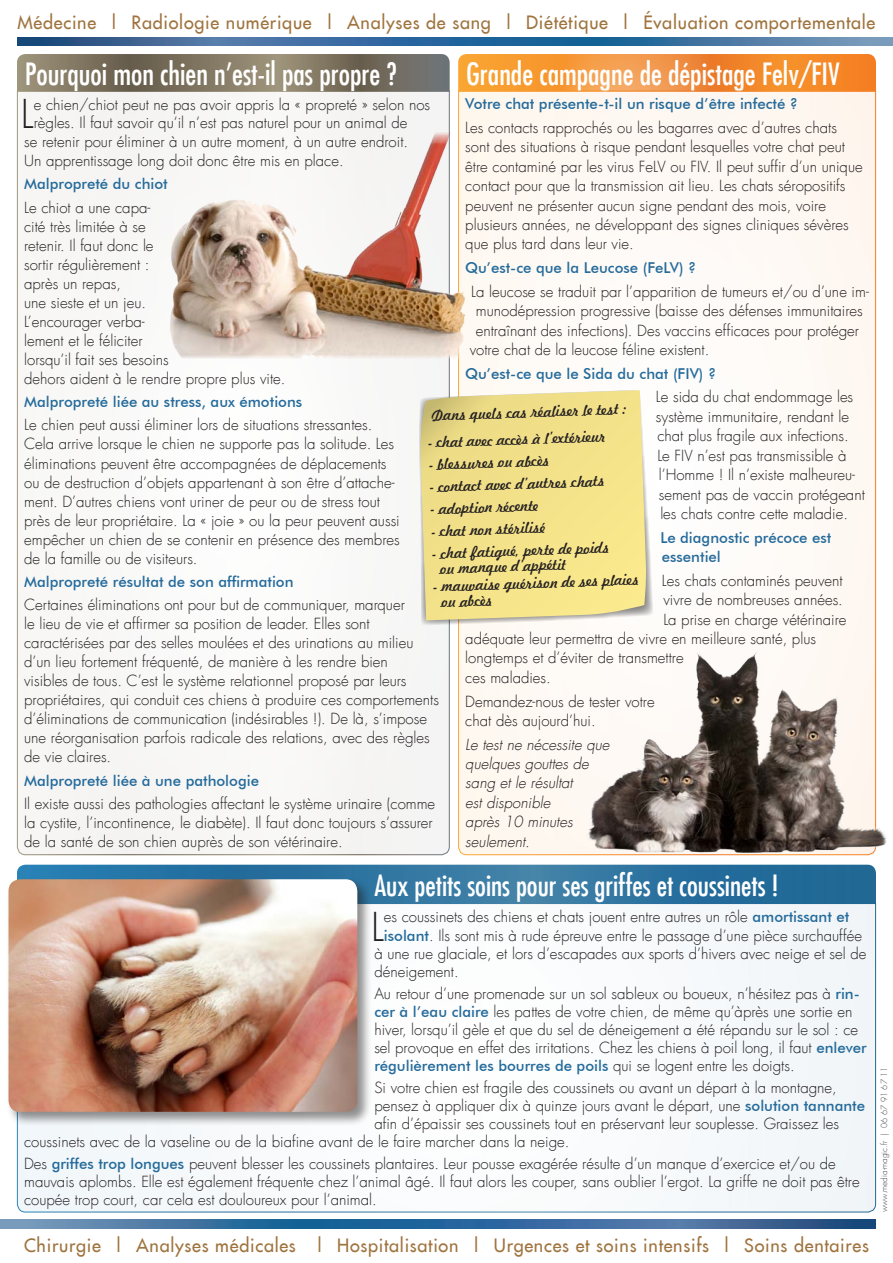
<style>
.page{position:relative;width:893px;height:1263px;background:#fff}
.page>*{position:absolute;margin:0;border:0;box-sizing:border-box;transform-origin:0 0}
.t1{font:300 38.85px "Futura LT";color:#231f20}
.t2{font:condensed 30px "Futura LT";color:#fff}
.t3{font:condensed 28.65px "Futura LT";color:#fff}
.t4{font:18px "Futura LT";letter-spacing:.04em;color:#9f743f}
.t5{font:300 15px/19px "Futura LT";color:#231f20}
.t6{font:500 15px/19.5px "Futura BT";color:#256b9b}
.t7{font:italic 300 15px/19.4px "Futura LT";color:#231f20}
.t8{font:14.85px/15.1px "Freehand 521 BT Regular C";color:#231f20}
.t9{font:300 8.25px "Futura LT";color:#444a4b}
.s1{font-family:"Futura BT";font-weight:500;color:#256b9b}
.s2{font-family:"Futura LT";font-weight:300;color:#231f20}
</style>
<div class="page">
<svg style="left:458px;top:54px;width:418px;height:36px;background:#f49236"></svg>
<svg style="left:17px;top:865px;width:859px;height:38px;background:#2d74a0"></svg>
<svg style="left:17px;top:903px;width:859px;height:310px"></svg>
<div style="left:17px;top:92px;width:433px;height:763px;background:#f8f7f6"></div>
<svg style="left:17px;top:54px;width:433px;height:38px;background:#7f7664"></svg>
<div style="left:458px;top:90px;width:418px;height:765px;background:#fef9f4"></div>
<img style="left:17px;top:37px;width:876px;height:9px">
<img style="left:0;top:1219px;width:876px;height:9px">
<svg style="left:418px;top:389px;width:236px;height:237px"></svg>
<svg style="left:419px;top:390px;width:227px;height:230px;background:#f1e08e"></svg>
<img style="left:571px;top:642px;width:316px;height:213px">
<img style="left:160px;top:132px;width:311px;height:227px">
<div style="left:6px;top:877px;width:366px;height:249px;background:#231f20;opacity:.5"></div>
<img style="left:9px;top:879px;width:348px;height:233px">
<p class="t4" style="left:18px;top:10px;width:859px">Médecine | Radiologie numérique | Analyses de sang | Diététique | Évaluation comportementale</p>
<h2 class="t2" style="left:25px;top:56px;width:373px">Pourquoi mon chien n’est-il pas propre ?</h2>
<h2 class="t2" style="left:466px;top:56px;width:375px">Grande campagne de dépistage Felv/FIV</h2>
<p class="t6" style="left:465px;top:94px;width:334px">Votre chat présente-t-il un risque d’être infecté ?</p>
<p class="t5" style="left:465px;top:118px;width:399px">Les contacts rapprochés ou les bagarres avec d’autres chats sont des situations à risque pendant lesquelles votre chat peut être contaminé par les virus FeLV ou FIV. Il peut suffir d’un unique contact pour que la transmission ait lieu. Les chats séropositifs peuvent ne présenter aucun signe pendant des mois, voire plusieurs années, ne développant des signes cliniques sévères que plus tard dans leur vie.</p>
<p class="t6" style="left:465px;top:258px;width:232px">Qu’est-ce que la Leucose (FeLV) ?</p>
<p class="t5" style="left:471px;top:282px;width:399px">La leucose se traduit par l’apparition de tumeurs et/ou d’une im-</p>
<p class="t5" style="left:476px;top:302px;width:389px">munodépression progressive (baisse des défenses immunitaires</p>
<p class="t5" style="left:476px;top:321px;width:385px">entraînant des infections). Des vaccins efficaces pour protéger</p>
<p class="t5" style="left:470px;top:340px;width:241px">votre chat de la leucose féline existent.</p>
<p class="t6" style="left:465px;top:363px;width:252px">Qu’est-ce que le Sida du chat (FIV) ?</p>
<p class="t5" style="left:656px;top:388px;width:199px">Le sida du chat endommage les</p>
<p class="t5" style="left:656px;top:407px;width:195px">système immunitaire, rendant le</p>
<p class="t5" style="left:657px;top:427px;width:193px">chat plus fragile aux infections.</p>
<p class="t5" style="left:657px;top:446px;width:191px">Le FIV n’est pas transmissible à</p>
<p class="t5" style="left:659px;top:465px;width:198px">l’Homme ! Il n’existe malheureu-</p>
<p class="t5" style="left:659px;top:485px;width:208px">sement pas de vaccin protégeant</p>
<p class="t5" style="left:660px;top:504px;width:189px">les chats contre cette maladie.</p>
<p class="t6" style="left:660px;top:527px;width:173px">Le diagnostic précoce est essentiel</p>
<p class="t5" style="left:662px;top:571px;width:182px">Les chats contaminés peuvent</p>
<p class="t5" style="left:663px;top:591px;width:181px">vivre de nombreuses années.</p>
<p class="t5" style="left:663px;top:610px;width:185px">La prise en charge vétérinaire</p>
<p class="t5" style="left:465px;top:629px;width:352px">adéquate leur permettra de vivre en meilleure santé, plus</p>
<p class="t5" style="left:465px;top:649px;width:220px">longtemps et d’éviter de transmettre</p>
<p class="t5" style="left:465px;top:668px;width:87px">ces maladies.</p>
<p class="t5" style="left:465px;top:692px;width:191px">Demandez-nous de tester votre chat dès aujourd’hui.</p>
<p class="t7" style="left:465px;top:735px;width:146px">Le test ne nécessite que quelques gouttes de sang et le résultat<br>est disponible<br>après 10 minutes seulement.</p>
<h1 class="t1" style="left:21px;top:90px;width:14px">L</h1>
<p class="t5" style="left:34px;top:96px;width:398px">e chien/chiot peut ne pas avoir appris la « propreté » selon nos</p>
<p class="t5" style="left:34px;top:114px;width:375px">règles. Il faut savoir qu’il n’est pas naturel pour un animal de</p>
<p class="t5" style="left:24px;top:133px;width:385px">se retenir pour éliminer à un autre moment, à un autre endroit.</p>
<p class="t5" style="left:24px;top:152px;width:321px">Un apprentissage long doit donc être mis en place.</p>
<p class="t6" style="left:24px;top:174px;width:145px">Malpropreté du chiot</p>
<p class="t5" style="left:24px;top:198px;width:263px">Le chiot a une capa-<br>cité très limitée à se<br>retenir. Il faut donc le<br>sortir régulièrement :<br>après un repas,<br>une sieste et un jeu.<br>L’encourager verba-<br>lement et le féliciter<br>lorsqu’il fait ses besoins<br>dehors aident à le rendre propre plus vite.</p>
<p class="t6" style="left:24px;top:392px;width:280px">Malpropreté liée au stress, aux émotions</p>
<p class="t5" style="left:24px;top:416px;width:377px">Le chien peut aussi éliminer lors de situations stressantes.<br>Cela arrive lorsque le chien ne supporte pas la solitude. Les éliminations peuvent être accompagnées de déplacements ou de destruction d’objets appartenant à son être d’attache&shy;ment. D’autres chiens vont uriner de peur ou de stress tout près de leur propriétaire. La « joie » ou la peur peuvent aussi empêcher un chien de se contenir en présence des membres de la famille ou de visiteurs.</p>
<p class="t6" style="left:24px;top:572px;width:271px">Malpropreté résultat de son affirmation</p>
<p class="t5" style="left:24px;top:596px;width:416px">Certaines éliminations ont pour but de communiquer, marquer<br>le lieu de vie et affirmer sa position de leader. Elles sont caractérisées par des selles moulées et des urinations au milieu d’un lieu fortement fréquenté, de manière à les rendre bien<br>visibles de tous. C’est le système relationnel proposé par leurs propriétaires, qui conduit ces chiens à produire ces comportements d’éliminations de communication (indésirables !). De là, s’impose une réorganisation parfois radicale des relations, avec des règles de vie claires.</p>
<p class="t6" style="left:24px;top:770px;width:236px">Malpropreté liée à une pathologie</p>
<p class="t5" style="left:24px;top:794px;width:413px">Il existe aussi des pathologies affectant le système urinaire (comme la cystite, l’incontinence, le diabète). Il faut donc toujours s’assurer de la santé de son chien auprès de son vétérinaire.</p>
<p class="t8" style="left:431px;top:408px;width:197px;rotate:-2deg">Dans quels cas réaliser le test :</p>
<p class="t8" style="left:428px;top:435px;width:179px;rotate:-2deg">- chat avec accès à l’extérieur</p>
<p class="t8" style="left:429px;top:457px;width:122px;rotate:-2deg">- blessures ou abcès</p>
<p class="t8" style="left:430px;top:479px;width:176px;rotate:-2deg">- contact avec d’autres chats</p>
<p class="t8" style="left:430px;top:501px;width:109px;rotate:-2deg">- adoption récente</p>
<p class="t8" style="left:431px;top:524px;width:116px;rotate:-2deg">- chat non stérilisé</p>
<p class="t8" style="left:440px;top:546px;width:171px;text-indent:-8px;rotate:-2deg">- chat fatigué, perte de poids ou manque d’appétit</p>
<p class="t8" style="left:441px;top:578px;width:200px;line-height:15.8px;text-indent:-8px;rotate:-2deg">- mauvaise guérison de ses plaies ou abcès</p>
<h3 class="t3" style="left:374px;top:868px;width:406px">Aux petits soins pour ses griffes et coussinets !</h3>
<h1 class="t1" style="left:371px;top:903px;width:14px">L</h1>
<p class="t5" style="left:384px;top:908px;width:467px">es coussinets des chiens et chats jouent entre autres un rôle <span class="s1">amortissant et</span></p>
<p class="t5" style="left:384px;top:926px;width:480px"><span class="s1">isolant</span>. Ils sont mis à rude épreuve entre le passage d’une pièce surchauffée</p>
<p class="t5" style="left:374px;top:944px;width:494px">à une rue glaciale, et lors d’escapades aux sports d’hivers avec neige et sel de</p>
<p class="t5" style="left:374px;top:962px;width:86px">déneigement.</p>
<p class="t5" style="left:374px;top:985px;width:494px;line-height:18px">Au retour d’une promenade sur un sol sableux ou boueux, n’hésitez pas à <span class="s1">rin&shy;cer à l’eau claire</span> les pattes de votre chien, de même qu’àprès une sortie en hiver, lorsqu’il gèle et que du sel de déneigement a été répandu sur le sol : ce sel provoque en effet des irritations. Chez les chiens à poil long, il faut <span class="s1">enlever</span></p>
<p class="t6" style="left:374px;top:1055px;width:422px">régulièrement les bourres de poils <span class="s2">qui se logent entre les doigts.</span></p>
<p class="t5" style="left:374px;top:1078px;width:464px">Si votre chien est fragile des coussinets ou avant un départ à la montagne,</p>
<p class="t5" style="left:374px;top:1096px;width:492px">pensez à appliquer dix à quinze jours avant le départ, une <span class="s1">solution tannante</span></p>
<p class="t5" style="left:374px;top:1114px;width:466px">afin d’épaissir ses coussinets tout en préservant leur souplesse. Graissez les</p>
<p class="t5" style="left:24px;top:1132px;width:547px">coussinets avec de la vaseline ou de la biafine avant de le faire marcher dans la neige.</p>
<p class="t5" style="left:24px;top:1155px;width:837px;line-height:18px">Des <span class="s1">griffes trop longues</span> peuvent blesser les coussinets plantaires. Leur pousse exagérée résulte d’un manque d’exercice et/ou de mauvais aplombs. Elle est également fréquente chez l’animal âgé. Il faut alors les couper, sans oublier l’ergot. La griffe ne doit pas être coupée trop court, car cela est douloureux pour l’animal.</p>
<p class="t4" style="left:24px;top:1234px;width:846px">Chirurgie | Analyses médicales | Hospitalisation | Urgences et soins intensifs | Soins dentaires</p>
<p class="t9" style="left:879px;top:1212px;width:147px;rotate:-90deg">www.media-magic.fr | 06 67 91 67 11</p>
</div>
